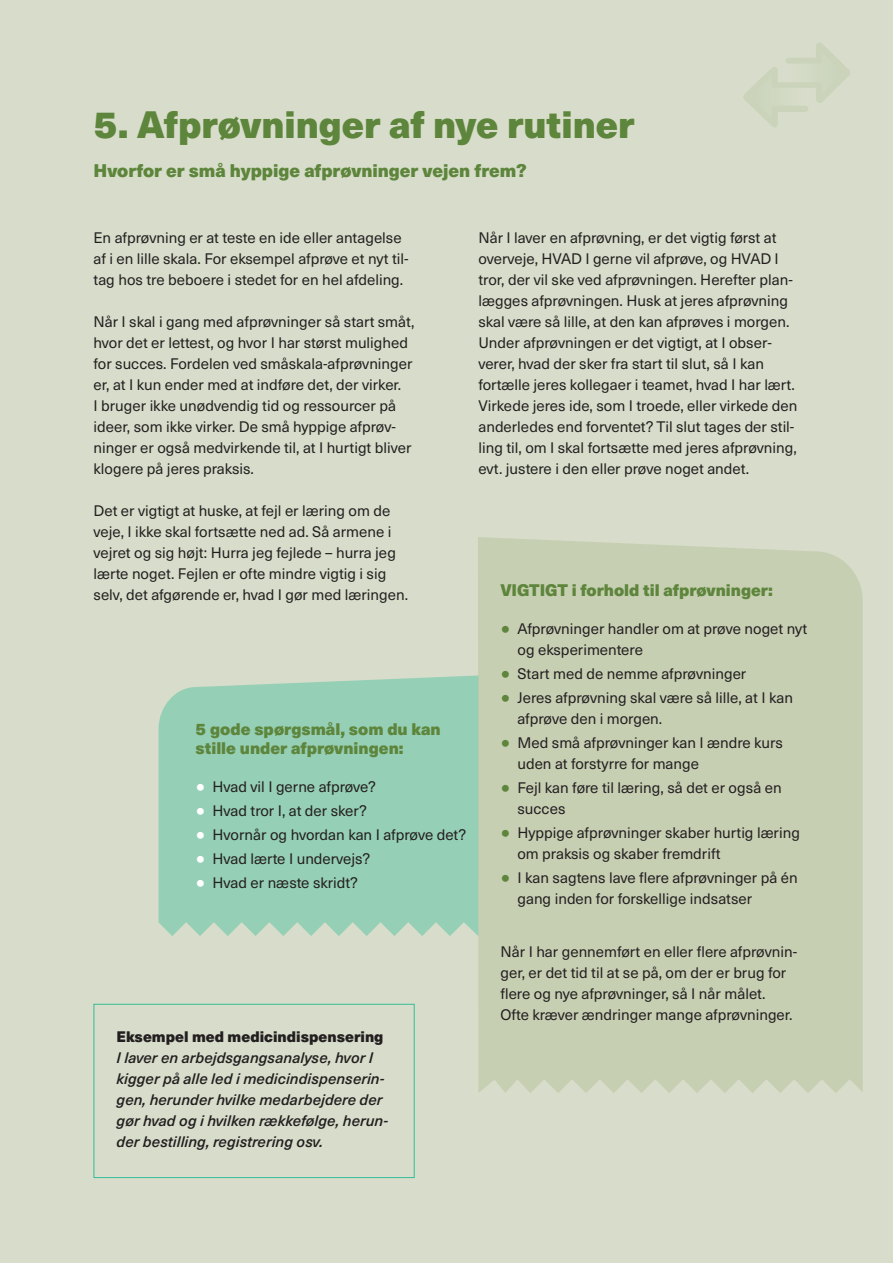
<style>
.page{position:relative;width:893px;height:1263px;background:#d7ddca}
.page>*{position:absolute;margin:0;border:0;box-sizing:border-box;transform-origin:0 0}
.t1{font:900 37.5px "Neue Haas Unica";color:#5d853b}
.t2{font:900 18px "Neue Haas Unica";color:#5d853b}
.t3{font:900 16.5px/19.5px "Neue Haas Unica";color:#5d853b}
.t4{font:15px/21px "Neue Haas Unica";color:#231f20}
.t5{font:italic 500 15px/21px "Neue Haas Unica";color:#231f20}
.t6{font:900 15px "Neue Haas Unica";color:#231f20}
.s1{font-size:30px;color:#fff}
.s2{font-size:30px;color:#5d853b}
</style>
<div class="page">
<svg style="left:743px;top:43px;width:107px;height:84px"></svg>
<div style="left:478px;top:537px;width:385px;height:556px;background:#c7cfb3"></div>
<div style="left:159px;top:675px;width:319px;height:261px;background:#95cfb5"></div>
<div style="left:94px;top:1004px;width:321px;height:174px;border:1px solid #36bc98"></div>
<h1 class="t1" style="left:94px;top:95px;width:542px">5. Afprøvninger af nye rutiner</h1>
<p class="t2" style="left:94px;top:156px;width:435px">Hvorfor er små hyppige afprøvninger vejen frem?</p>
<p class="t4" style="left:94px;top:226px;width:317px">En afprøvning er at teste en ide eller antagelse af i en lille skala. For eksempel afprøve et nyt til&shy;tag hos tre beboere i stedet for en hel afdeling.</p>
<p class="t4" style="left:94px;top:310px;width:322px">Når I skal i gang med afprøvninger så start småt, hvor det er lettest, og hvor I har størst mulighed for succes. Fordelen ved småskala-afprøvninger er, at I kun ender med at indføre det, der virker.<br>I bruger ikke unødvendig tid og ressourcer på ideer, som ikke virker. De små hyppige afprøv&shy;ninger er også medvirkende til, at I hurtigt bliver klogere på jeres praksis.</p>
<p class="t4" style="left:94px;top:499px;width:316px">Det er vigtigt at huske, at fejl er læring om de veje, I ikke skal fortsætte ned ad. Så armene i vejret og sig højt: Hurra jeg fejlede – hurra jeg lærte noget. Fejlen er ofte mindre vigtig i sig selv, det afgørende er, hvad I gør med læringen.</p>
<p class="t3" style="left:196px;top:718px;width:247px">5 gode spørgsmål, som du kan stille under afprøvningen:</p>
<p class="t4" style="left:196px;top:775px;width:182px"><span class="s1">•</span> Hvad vil I gerne afprøve?</p>
<p class="t4" style="left:196px;top:799px;width:173px"><span class="s1">•</span> Hvad tror I, at der sker?</p>
<p class="t4" style="left:196px;top:823px;width:272px"><span class="s1">•</span> Hvornår og hvordan kan I afprøve det?</p>
<p class="t4" style="left:196px;top:847px;width:176px"><span class="s1">•</span> Hvad lærte I undervejs?</p>
<p class="t4" style="left:196px;top:871px;width:164px"><span class="s1">•</span> Hvad er næste skridt?</p>
<p class="t6" style="left:117px;top:1024px;width:268px">Eksempel med medicindispensering</p>
<p class="t5" style="left:117px;top:1046px;width:273px">I laver en arbejdsgangsanalyse, hvor I kigger på alle led i medicindispenserin&shy;gen, herunder hvilke medarbejdere der gør hvad og i hvilken rækkefølge, herun&shy;der bestilling, registrering osv.</p>
<p class="t4" style="left:478px;top:226px;width:321px">Når I laver en afprøvning, er det vigtig først at overveje, HVAD I gerne vil afprøve, og HVAD I tror, der vil ske ved afprøvningen. Herefter plan&shy;lægges afprøvningen. Husk at jeres afprøvning skal være så lille, at den kan afprøves i morgen.<br>Under afprøvningen er det vigtigt, at I obser&shy;verer, hvad der sker fra start til slut, så I kan fortælle jeres kollegaer i teamet, hvad I har lært.<br>Virkede jeres ide, som I troede, eller virkede den anderledes end forventet? Til slut tages der stil&shy;ling til, om I skal fortsætte med jeres afprøvning, evt. justere i den eller prøve noget andet.</p>
<p class="t3" style="left:500px;top:579px;width:274px">VIGTIGT i forhold til afprøvninger:</p>
<p class="t4" style="left:517px;top:617px;width:291px;text-indent:-17px"><span class="s2">•</span> Afprøvninger handler om at prøve noget nyt og eksperimentere</p>
<p class="t4" style="left:500px;top:662px;width:247px"><span class="s2">•</span> Start med de nemme afprøvninger</p>
<p class="t4" style="left:517px;top:686px;width:277px;text-indent:-17px"><span class="s2">•</span> Jeres afprøvning skal være så lille, at I kan afprøve den i morgen.</p>
<p class="t4" style="left:517px;top:731px;width:267px;text-indent:-17px"><span class="s2">•</span> Med små afprøvninger kan I ændre kurs uden at forstyrre for mange</p>
<p class="t4" style="left:517px;top:776px;width:266px;text-indent:-17px"><span class="s2">•</span> Fejl kan føre til læring, så det er også en succes</p>
<p class="t4" style="left:517px;top:821px;width:284px;text-indent:-17px"><span class="s2">•</span> Hyppige afprøvninger skaber hurtig læring om praksis og skaber fremdrift</p>
<p class="t4" style="left:517px;top:866px;width:282px;text-indent:-17px"><span class="s2">•</span> I kan sagtens lave flere afprøvninger på én gang inden for forskellige indsatser</p>
<p class="t4" style="left:500px;top:940px;width:298px">Når I har gennemført en eller flere afprøvnin&shy;ger, er det tid til at se på, om der er brug for flere og nye afprøvninger, så I når målet.<br>Ofte kræver ændringer mange afprøvninger.</p>
</div>
